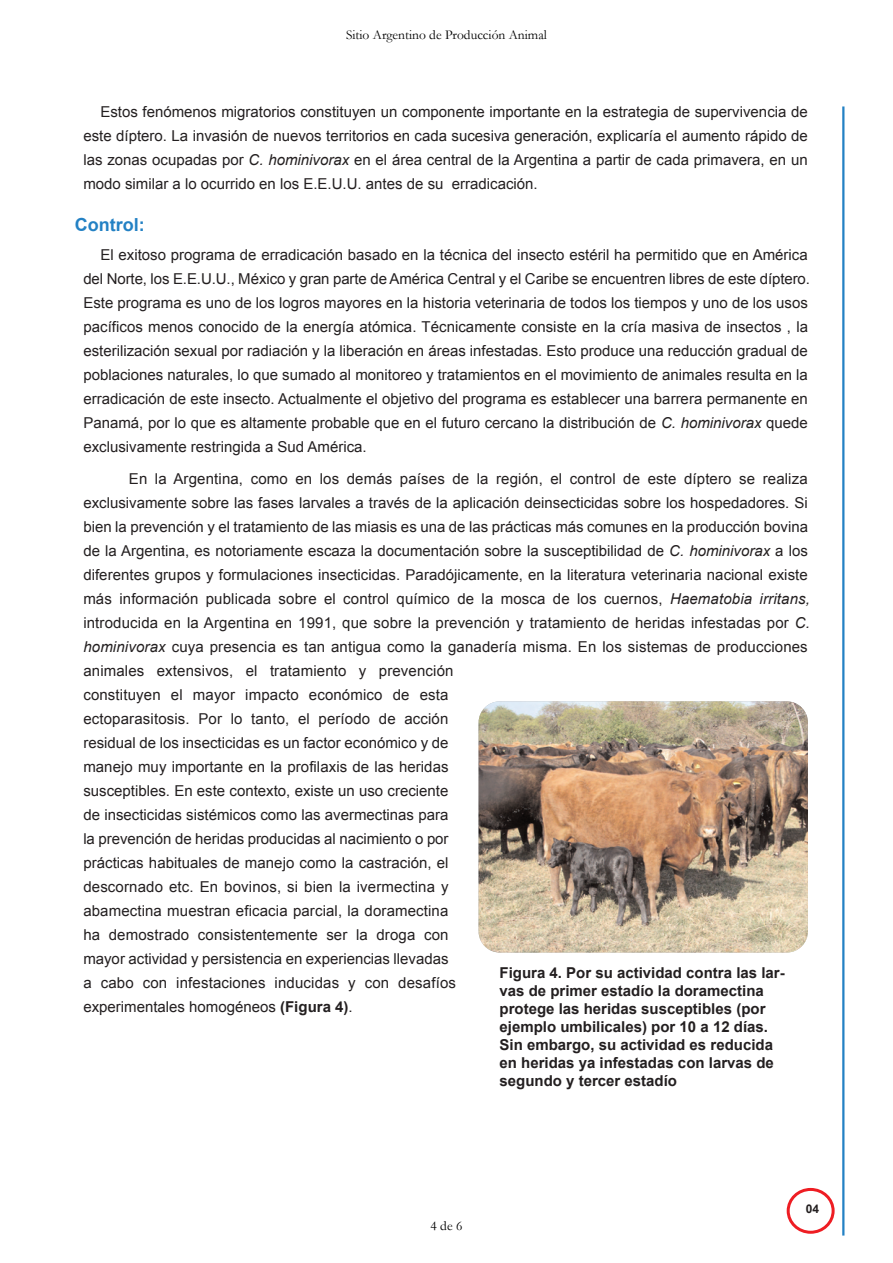
<style>
.page{position:relative;width:893px;height:1263px;background:#fff}
.page>*{position:absolute;margin:0;border:0;box-sizing:border-box;transform-origin:0 0}
.t1{font:700 18px "Arial";color:#2381c4}
.t2{font:15px/24px "Arial";color:#231f20}
.t3{font:700 15px/18px "Arial";color:#231f20}
.t4{font:13.5px "Garamond";color:#000}
.t5{font:700 12px "Arial";color:#231f20}
.s1{font-style:italic}
.s2{font-weight:700}
</style>
<div class="page">
<hr style="left:842px;top:106px;width:2px;height:1129px;background:#2381c4">
<img style="left:479px;top:701px;width:329px;height:251px;border-radius:21px">
<svg style="left:787px;top:1188px;width:48px;height:46px"></svg>
<p class="t4" style="left:346px;top:26px;width:202px">Sitio Argentino de Producción Animal</p>
<p class="t2" style="left:83px;top:100px;width:726px;text-align:justify;text-indent:17px">Estos fenómenos migratorios constituyen un componente importante en la estrategia de supervivencia de este díptero. La invasión de nuevos territorios en cada sucesiva generación, explicaría el aumento rápido de las zonas ocupadas por <span class="s1">C. hominivorax</span> en el área central de la Argentina a partir de cada primavera, en un modo similar a lo ocurrido en los E.E.U.U. antes de su erradicación.</p>
<p class="t1" style="left:75px;top:215px;width:71px">Control:</p>
<p class="t2" style="left:83px;top:242px;width:728px;text-indent:17px">El exitoso programa de erradicación basado en la técnica del insecto estéril ha permitido que en América del Norte, los E.E.U.U., México y gran parte de América Central y el Caribe se encuentren libres de este díptero.<br>Este programa es uno de los logros mayores en la historia veterinaria de todos los tiempos y uno de los usos pacíficos menos conocido de la energía atómica. Técnicamente consiste en la cría masiva de insectos , la esterilización sexual por radiación y la liberación en áreas infestadas. Esto produce una reducción gradual de poblaciones naturales, lo que sumado al monitoreo y tratamientos en el movimiento de animales resulta en la erradicación de este insecto. Actualmente el objetivo del programa es establecer una barrera permanente en Panamá, por lo que es altamente probable que en el futuro cercano la distribución de <span class="s1">C. hominivorax</span> quede exclusivamente restringida a Sud América.</p>
<p class="t2" style="left:83px;top:467px;width:728px;text-indent:45px">En la Argentina, como en los demás países de la región, el control de este díptero se realiza exclusivamente sobre las fases larvales a través de la aplicación deinsecticidas sobre los hospedadores. Si bien la prevención y el tratamiento de las miasis es una de las prácticas más comunes en la producción bovina de la Argentina, es notoriamente escaza la documentación sobre la susceptibilidad de <span class="s1">C. hominivorax</span> a los diferentes grupos y formulaciones insecticidas. Paradójicamente, en la literatura veterinaria nacional existe más información publicada sobre el control químico de la mosca de los cuernos, <span class="s1">Haematobia irritans, </span>introducida en la Argentina en 1991, que sobre la prevención y tratamiento de heridas infestadas por <span class="s1">C. hominivorax</span> cuya presencia es tan antigua como la ganadería misma. En los sistemas de producciones animales extensivos, el tratamiento y prevención<br>constituyen el mayor impacto económico de esta<br>ectoparasitosis. Por lo tanto, el período de acción<br>residual de los insecticidas es un factor económico y de<br>manejo muy importante en la profilaxis de las heridas<br>susceptibles. En este contexto, existe un uso creciente<br>de insecticidas sistémicos como las avermectinas para<br>la prevención de heridas producidas al nacimiento o por<br>prácticas habituales de manejo como la castración, el<br>descornado etc. En bovinos, si bien la ivermectina y<br>abamectina muestran eficacia parcial, la doramectina<br>ha demostrado consistentemente ser la droga con<br>mayor actividad y persistencia en experiencias llevadas<br>a cabo con infestaciones inducidas y con desafíos<br>experimentales homogéneos <span class="s2">(Figura 4)</span>.</p>
<p class="t3" style="left:500px;top:964px;width:286px">Figura 4. Por su actividad contra las lar&shy;vas de primer estadío la doramectina protege las heridas susceptibles (por ejemplo umbilicales) por 10 a 12 días.<br>Sin embargo, su actividad es reducida en heridas ya infestadas con larvas de segundo y tercer estadío</p>
<p class="t4" style="left:431px;top:1217px;width:33px">4 de 6</p>
<p class="t5" style="left:806px;top:1202px;width:15px">04</p>
</div>
